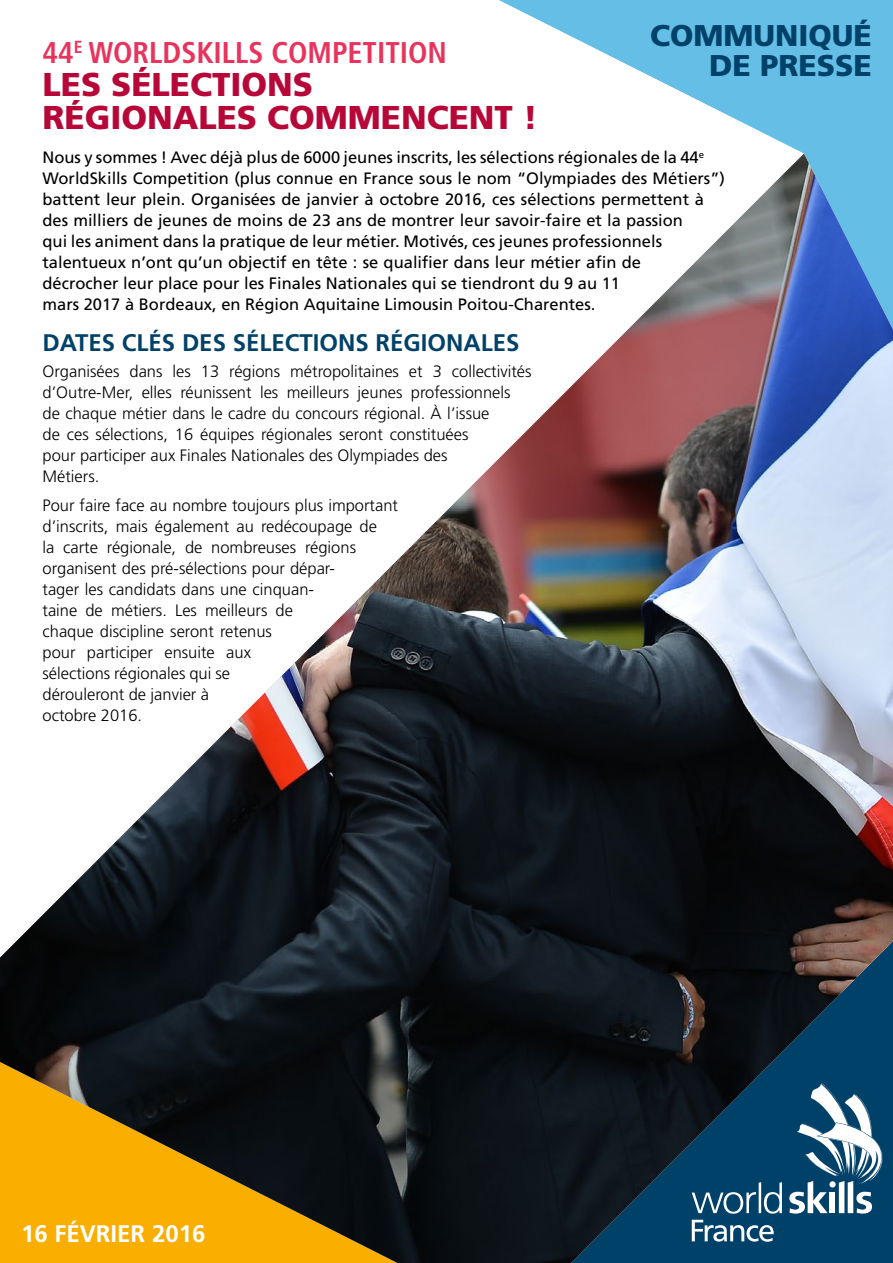
<style>
.page{position:relative;width:893px;height:1263px;background:#fff}
.page>*{position:absolute;margin:0;border:0;box-sizing:border-box;transform-origin:0 0}
.t1{font:900 33px/33px "Frutiger LT Pro";color:#b70738}
.t2{font:700 condensed 30px "Frutiger";color:#e8345d}
.t3{font:900 30px/30px "Frutiger LT Pro";color:#004169;text-align:right}
.t4{font:700 24px "Frutiger LT Pro";color:#004169}
.t5{font:700 24px "Frutiger LT Pro";color:#fff}
.t6{font:300 16.5px/21px "Frutiger LT Pro";color:#000}
.t7{font:16.5px/21px "Frutiger LT Pro";color:#000}
</style>
<div class="page">
<div style="left:804px;top:0;width:89px;height:154px;background:#64bee6"></div>
<svg style="left:499px;top:0;width:305px;height:154px"></svg>
<img style="left:0;top:154px;width:893px;height:1109px">
<h2 class="t3" style="left:650px;top:21px;width:223px">COMMUNIQUÉ<br>DE PRESSE</h2>
<h2 class="t2" style="left:43px;top:35px;width:406px">44<sup>E</sup> WORLDSKILLS COMPETITION</h2>
<h1 class="t1" style="left:43px;top:68px;width:497px">LES SÉLECTIONS<br>RÉGIONALES COMMENCENT !</h1>
<p class="t7" style="left:43px;top:147px;width:684px">Nous y sommes ! Avec déjà plus de 6000 jeunes inscrits, les sélections régionales de la 44<sup>e </sup>WorldSkills Competition (plus connue en France sous le nom “Olympiades des Métiers”) battent leur plein. Organisées de janvier à octobre 2016, ces sélections permettent à des milliers de jeunes de moins de 23 ans de montrer leur savoir-faire et la passion<br>qui les animent dans la pratique de leur métier. Motivés, ces jeunes professionnels talentueux n’ont qu’un objectif en tête : se qualifier dans leur métier afin de<br>décrocher leur place pour les Finales Nationales qui se tiendront du 9 au 11<br>mars 2017 à Bordeaux, en Région Aquitaine Limousin Poitou-Charentes.</p>
<h3 class="t4" style="left:43px;top:329px;width:478px">DATES CLÉS DES SÉLECTIONS RÉGIONALES</h3>
<p class="t6" style="left:43px;top:360px;width:491px">Organisées dans les 13 régions métropolitaines et 3 collectivités d’Outre-Mer, elles réunissent les meilleurs jeunes professionnels de chaque métier dans le cadre du concours régional. À l’issue<br>de ces sélections, 16 équipes régionales seront constituées<br>pour participer aux Finales Nationales des Olympiades des<br>Métiers.</p>
<p class="t6" style="left:43px;top:495px;width:357px">Pour faire face au nombre toujours plus important d’inscrits, mais également au redécoupage de<br>la carte régionale, de nombreuses régions organisent des pré-sélections pour dépar-<br>tager les candidats dans une cinquan-<br>taine de métiers. Les meilleurs de<br>chaque discipline seront retenus<br>pour participer ensuite aux<br>sélections régionales qui se<br>dérouleront de janvier à<br>octobre 2016.</p>
<h3 class="t5" style="left:21px;top:1219px;width:186px">16 FÉVRIER 2016</h3>
</div>
